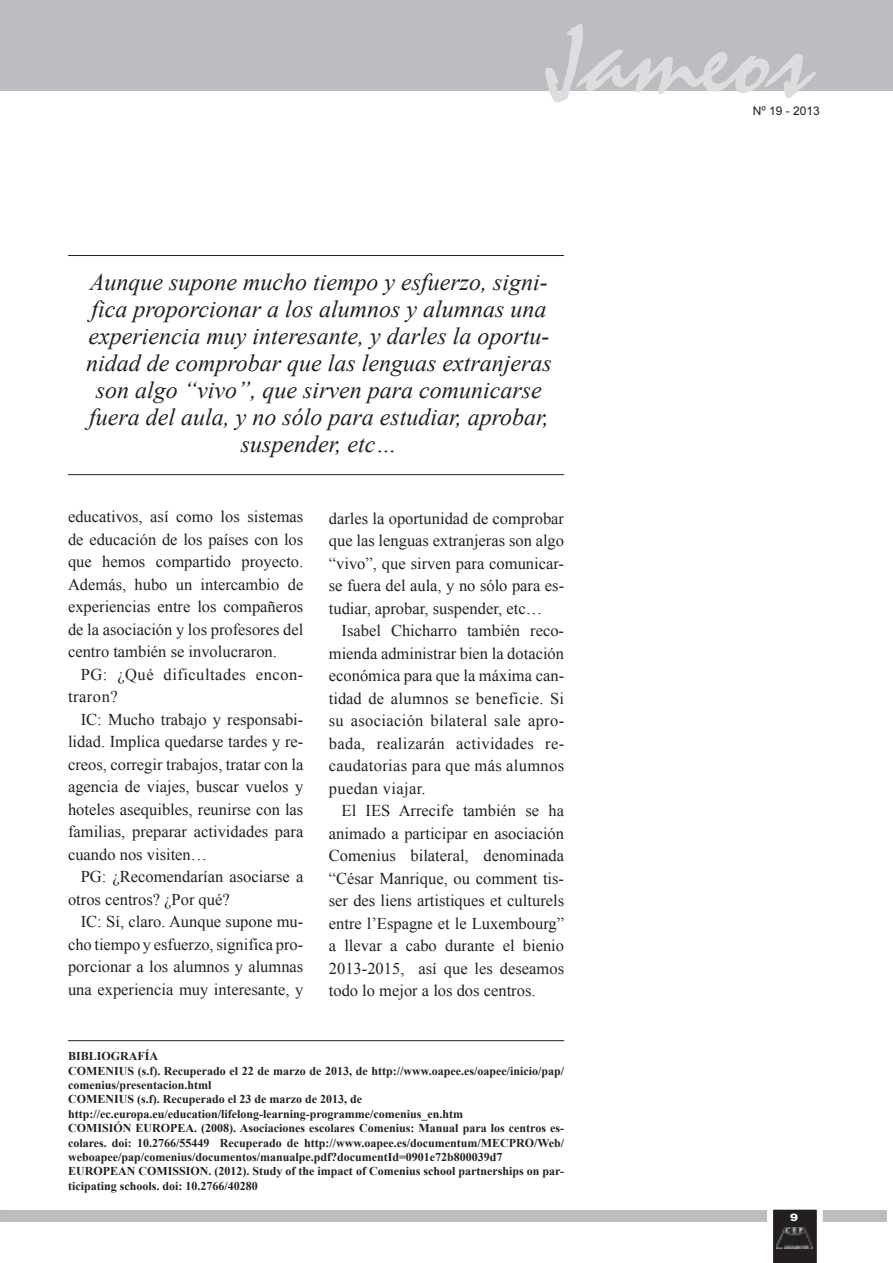
<style>
.page{position:relative;width:893px;height:1263px;background:#fff}
.page>*{position:absolute;margin:0;border:0;box-sizing:border-box;transform-origin:0 0}
.t1{font:108px "Staccato 222 BT";color:#dcdddf}
.t2{font:italic 24px/27px "Times New Roman";color:#231f20;text-align:center}
.t3{font:16.5px/22.5px "Times New Roman";color:#231f20;text-align:justify}
.t4{font:16.5px/22.5px "Times New Roman";letter-spacing:.03em;color:#231f20}
.t5{font:700 12px/14.4px "Times New Roman";color:#231f20}
.t6{font:12px "Arial";color:#231f20}
.t7{font:900 expanded 10.5px "Zurich BT";color:#fff}
</style>
<div class="page">
<div style="left:0;top:1209px;width:887px;height:12px;background:#bcbdc0"></div>
<div style="left:0;top:0;width:893px;height:90px;background:#bcbdc0"></div>
<svg style="left:767px;top:1209px;width:56px;height:54px"></svg>
<img style="left:776px;top:1227px;width:37px;height:21px">
<hr style="left:68px;top:255px;width:496px;height:1px;background:#231f20">
<hr style="left:68px;top:474px;width:496px;height:1px;background:#231f20">
<hr style="left:68px;top:1040px;width:496px;height:1px;background:#231f20">
<h1 class="t1" style="left:545px;top:-1px;width:267px">Jameos</h1>
<p class="t2" style="left:86px;top:268px;width:467px">Aunque supone mucho tiempo y esfuerzo, signi&shy;fica proporcionar a los alumnos y alumnas una experiencia muy interesante, y darles la oportu&shy;nidad de comprobar que las lenguas extranjeras son algo “vivo”, que sirven para comunicarse fuera del aula, y no sólo para estudiar, aprobar, suspender, etc…</p>
<p class="t3" style="left:68px;top:505px;width:237px">educativos, así como los sistemas de educación de los países con los que hemos compartido proyecto.<br>Además, hubo un intercambio de experiencias entre los compañeros de la asociación y los profesores del centro también se involucraron.</p>
<p class="t4" style="left:68px;top:663px;width:237px;text-indent:13px">PG: ¿Qué dificultades encon&shy;traron?</p>
<p class="t3" style="left:68px;top:708px;width:237px;text-indent:13px">IC: Mucho trabajo y responsabi&shy;lidad. Implica quedarse tardes y re&shy;creos, corregir trabajos, tratar con la agencia de viajes, buscar vuelos y hoteles asequibles, reunirse con las familias, preparar actividades para cuando nos visiten…</p>
<p class="t3" style="left:68px;top:865px;width:237px;text-indent:13px">PG: ¿Recomendarían asociarse a otros centros? ¿Por qué?</p>
<p class="t3" style="left:68px;top:910px;width:237px;text-indent:13px">IC: Sí, claro. Aunque supone mu&shy;cho tiempo y esfuerzo, significa pro&shy;porcionar a los alumnos y alumnas una experiencia muy interesante, y</p>
<p class="t3" style="left:329px;top:507px;width:237px">darles la oportunidad de comprobar que las lenguas extranjeras son algo “vivo”, que sirven para comunicar&shy;se fuera del aula, y no sólo para es&shy;tudiar, aprobar, suspender, etc…</p>
<p class="t3" style="left:329px;top:619px;width:237px;text-indent:13px">Isabel Chicharro también reco&shy;mienda administrar bien la dotación económica para que la máxima can&shy;tidad de alumnos se beneficie. Si su asociación bilateral sale apro&shy;bada, realizarán actividades re&shy;caudatorias para que más alumnos puedan viajar.</p>
<p class="t3" style="left:329px;top:799px;width:237px;text-indent:13px">El IES Arrecife también se ha animado a participar en asociación Comenius bilateral, denominada “César Manrique, ou comment tis&shy;ser des liens artistiques et culturels entre l’Espagne et le Luxembourg” a llevar a cabo durante el bienio 2013-2015, así que les deseamos todo lo mejor a los dos centros.</p>
<p class="t5" style="left:68px;top:1049px;width:498px">BIBLIOGRAFÍA<br>COMENIUS (s.f). Recuperado el 22 de marzo de 2013, de http://www.oapee.es/oapee/inicio/pap/ comenius/presentacion.html<br>COMENIUS (s.f). Recuperado el 23 de marzo de 2013, de http://ec.europa.eu/education/lifelong-learning-programme/comenius_en.htm<br>COMISIÓN EUROPEA. (2008). Asociaciones escolares Comenius: Manual para los centros es&shy;colares. doi: 10.2766/55449 Recuperado de http://www.oapee.es/documentum/MECPRO/Web/ weboapee/pap/comenius/documentos/manualpe.pdf?documentId=0901e72b800039d7<br>EUROPEAN COMISSION. (2012). Study of the impact of Comenius school partnerships on par&shy;ticipating schools. doi: 10.2766/40280</p>
<p class="t6" style="left:753px;top:103px;width:69px">Nº 19 - 2013</p>
<p class="t7" style="left:790px;top:1211px;width:9px">9</p>
</div>
